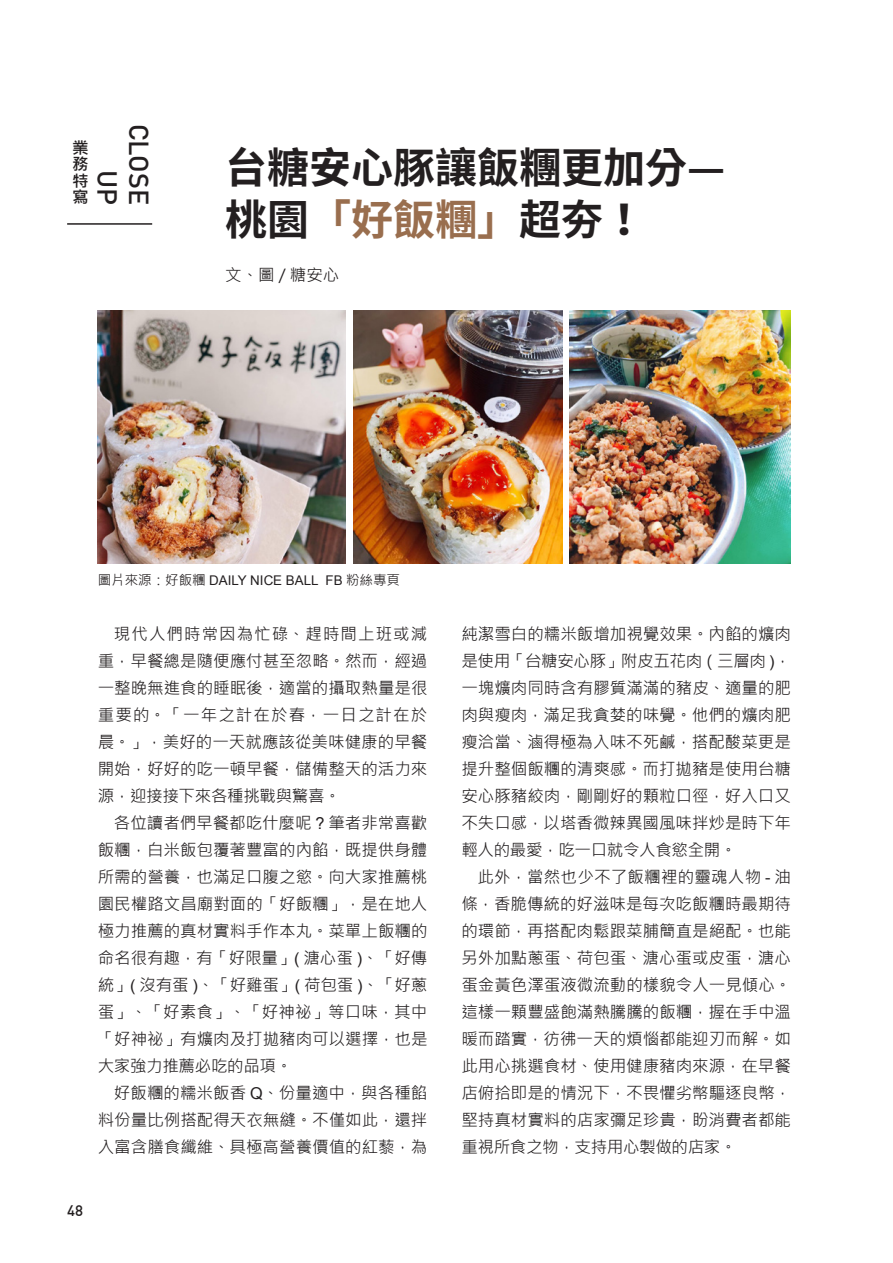
<style>
.page{position:relative;width:893px;height:1263px;background:#fff}
.page>*{position:absolute;margin:0;border:0;box-sizing:border-box;transform-origin:0 0}
.t1{font:700 42px "Source Han Sans TC";color:#231f20}
.t2{font:500 27px/31.5px "DIN";color:#231f20;text-align:right}
.內文{font:16.5px/27px "Microsoft Jheng Hei";color:#231f20;text-align:justify}
.t3{font:700 16.5px/16.5px "Microsoft Jheng Hei";color:#231f20;text-align:justify}
.t4{font:500 15px "DIN";color:#231f20}
.t5{font:13.35px "Arial";color:#231f20}
.s1{color:#996e4e}
.s2{font-family:"Microsoft Jheng Hei";font-size:13.5px}
.s3{font-family:"Arial";font-size:16.35px}
</style>
<div class="page">
<hr style="left:67px;top:223px;width:85px;height:2px;background:#231f20">
<img style="left:98px;top:311px;width:247px;height:253px">
<img style="left:354px;top:311px;width:209px;height:253px">
<img style="left:570px;top:311px;width:221px;height:253px">
<p class="t3" style="left:72px;top:139px;width:17px">業務特寫</p>
<h2 class="t2" style="left:155px;top:124px;width:83px;rotate:90deg">CLOSE<br>UP</h2>
<p class="t1" style="left:225px;top:143px;width:502px">台糖安心豚讓飯糰更加分—</p>
<p class="t1" style="left:225px;top:196px;width:421px">桃園<span class="s1">「好飯糰」</span>超夯！</p>
<p class="內文" style="left:225px;top:262px;width:116px">文、圖 / 糖安心</p>
<p class="t5" style="left:98px;top:571px;width:304px"><span class="s2">圖片來源：好飯糰</span> DAILY NICE BALL FB <span class="s2">粉絲專頁</span></p>
<p class="內文" style="left:98px;top:620px;width:331px;text-indent:16px">現代人們時常因為忙碌、趕時間上班或減重，早餐總是隨便應付甚至忽略。然而，經過一整晚無進食的睡眠後，適當的攝取熱量是很重要的。「一年之計在於春，一日之計在於晨。」，美好的一天就應該從美味健康的早餐開始，好好的吃一頓早餐，儲備整天的活力來源，迎接接下來各種挑戰與驚喜。</p>
<p class="內文" style="left:98px;top:809px;width:331px;text-indent:16px">各位讀者們早餐都吃什麼呢 <span class="s3">?</span> 筆者非常喜歡飯糰，白米飯包覆著豐富的內餡，既提供身體所需的營養，也滿足口腹之慾。向大家推薦桃園民權路文昌廟對面的「好飯糰」，是在地人極力推薦的真材實料手作本丸。菜單上飯糰的命名很有趣，有「好限量」<span class="s3">(</span> 溏心蛋 <span class="s3">)</span>、「好傳統」<span class="s3">(</span> 沒有蛋 <span class="s3">)</span>、「好雞蛋」<span class="s3">(</span> 荷包蛋 <span class="s3">)</span>、「好蔥蛋」、「好素食」、「好神祕」等口味，其中「好神祕」有爌肉及打拋豬肉可以選擇，也是大家強力推薦必吃的品項。</p>
<p class="內文" style="left:98px;top:1079px;width:331px;text-indent:16px">好飯糰的糯米飯香 <span class="s3">Q</span>、份量適中，與各種餡料份量比例搭配得天衣無縫。不僅如此，還拌入富含膳食纖維、具極高營養價值的紅藜，為</p>
<p class="t4" style="left:67px;top:1200px;width:17px">48</p>
<p class="內文" style="left:461px;top:620px;width:331px">純潔雪白的糯米飯增加視覺效果。內餡的爌肉是使用「台糖安心豚」附皮五花肉（三層肉 <span class="s3">)</span>，一塊爌肉同時含有膠質滿滿的豬皮、適量的肥肉與瘦肉，滿足我貪婪的味覺。他們的爌肉肥瘦洽當、滷得極為入味不死鹹，搭配酸菜更是提升整個飯糰的清爽感。而打拋豬是使用台糖安心豚豬絞肉，剛剛好的顆粒口徑，好入口又不失口感，以塔香微辣異國風味拌炒是時下年輕人的最愛，吃一口就令人食慾全開。</p>
<p class="內文" style="left:461px;top:863px;width:331px;text-indent:16px">此外，當然也少不了飯糰裡的靈魂人物 <span class="s3">-</span> 油條，香脆傳統的好滋味是每次吃飯糰時最期待的環節，再搭配肉鬆跟菜脯簡直是絕配。也能另外加點蔥蛋、荷包蛋、溏心蛋或皮蛋，溏心蛋金黃色澤蛋液微流動的樣貌令人一見傾心。這樣一顆豐盛飽滿熱騰騰的飯糰，握在手中溫暖而踏實，彷彿一天的煩惱都能迎刃而解。如此用心挑選食材、使用健康豬肉來源，在早餐店俯拾即是的情況下，不畏懼劣幣驅逐良幣，堅持真材實料的店家彌足珍貴，盼消費者都能重視所食之物，支持用心製做的店家。</p>
</div>
